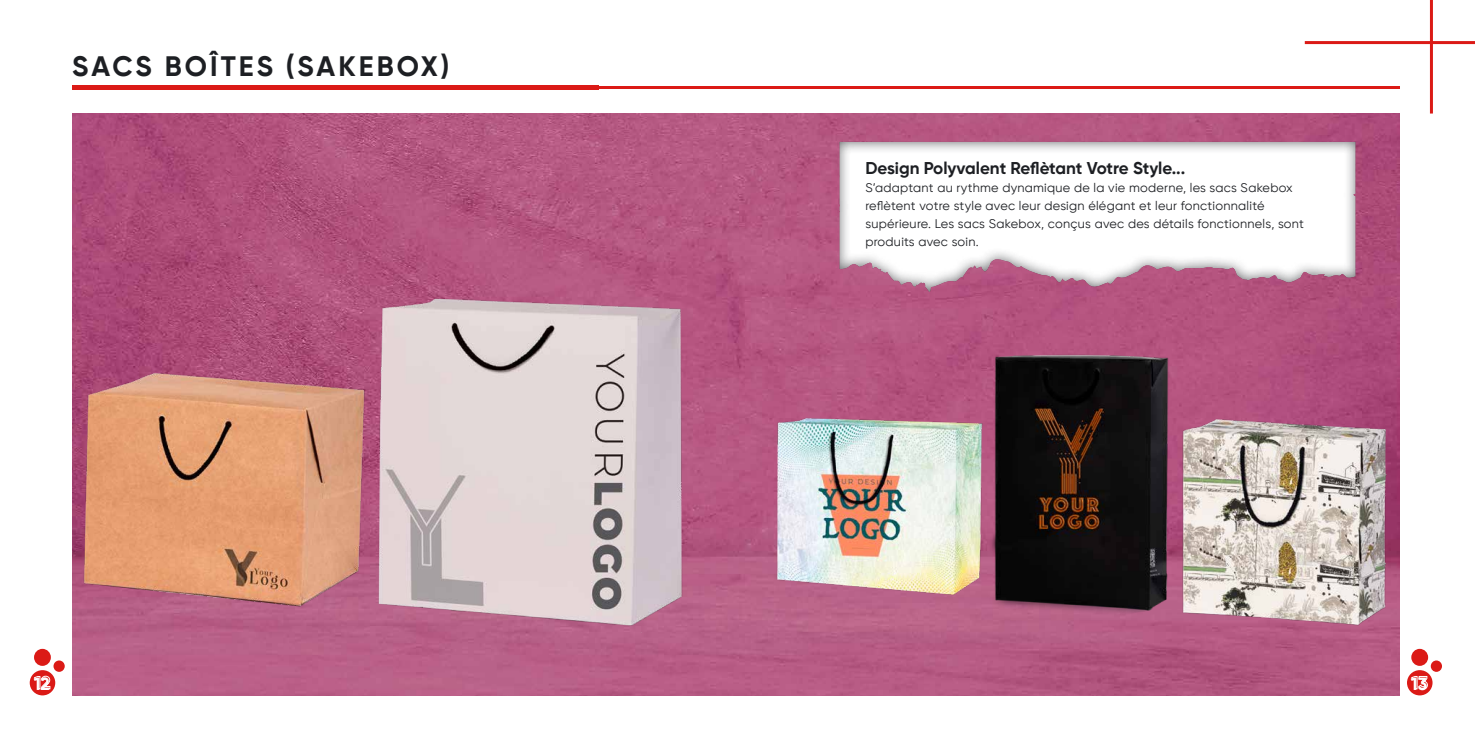
<style>
.page{position:relative;width:1475px;height:738px;background:#fff}
.page>*{position:absolute;margin:0;border:0;box-sizing:border-box;transform-origin:0 0}
.t1{font:700 28px "Gilroy";letter-spacing:.11em;color:#1d1f23}
.t2{font:700 17.6px "Gilroy";color:#fff}
.t3{font:700 17px "Gilroy";color:#1d1f23}
.t4{font:12.5px/18px "Gilroy";letter-spacing:.02em;color:#1d1f23}
</style>
<div class="page">
<hr style="left:1304px;top:41px;width:170px;height:3px;background:#db1a16">
<hr style="left:1429px;top:0;width:3px;height:113px;background:#db1a16">
<div style="left:1406px;top:669px;width:26px;height:25px;background:#db1a16;border-radius:50%"></div>
<div style="left:1410px;top:648px;width:17px;height:17px;background:#db1a16;border-radius:50%"></div>
<div style="left:1430px;top:660px;width:11px;height:11px;background:#db1a16;border-radius:50%"></div>
<div style="left:30px;top:669px;width:25px;height:25px;background:#db1a16;border-radius:50%"></div>
<div style="left:34px;top:648px;width:17px;height:17px;background:#db1a16;border-radius:50%"></div>
<div style="left:53px;top:660px;width:12px;height:11px;background:#db1a16;border-radius:50%"></div>
<img style="left:72px;top:113px;width:1327px;height:581px">
<img style="left:372px;top:292px;width:315px;height:339px">
<img style="left:77px;top:373px;width:293px;height:236px">
<div style="left:837px;top:141px;width:518px;height:152px;background:#1d1f23;opacity:.75"></div>
<img style="left:771px;top:411px;width:217px;height:186px">
<img style="left:988px;top:352px;width:184px;height:265px">
<img style="left:1179px;top:416px;width:211px;height:212px">
<hr style="left:72px;top:86px;width:1327px;height:2px;background:#db1a16">
<hr style="left:72px;top:85px;width:526px;height:4px;background:#db1a16">
<h1 class="t1" style="left:72px;top:49px;width:379px">SACS BOÎTES (SAKEBOX)</h1>
<h3 class="t3" style="left:865px;top:157px;width:321px">Design Polyvalent Reflètant Votre Style...</h3>
<p class="t4" style="left:865px;top:178px;width:440px">S’adaptant au rythme dynamique de la vie moderne, les sacs Sakebox reflètent votre style avec leur design élégant et leur fonctionnalité supérieure. Les sacs Sakebox, conçus avec des détails fonctionnels, sont produits avec soin.</p>
<h2 class="t2" style="left:34px;top:672px;width:18px">12</h2>
<h2 class="t2" style="left:1410px;top:672px;width:18px">13</h2>
</div>
